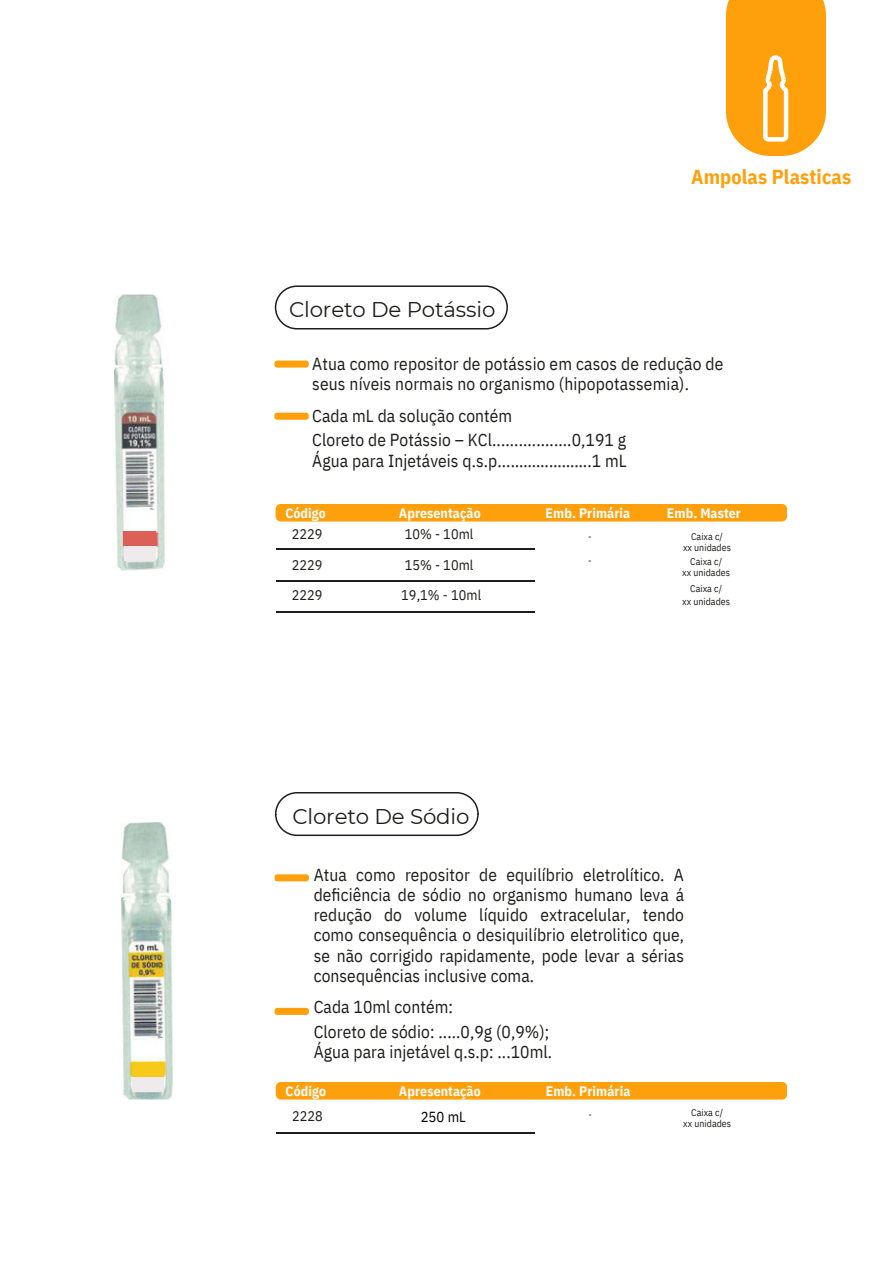
<style>
.page{position:relative;width:894px;height:1264px;background:#fff}
.page>*{position:absolute;margin:0;border:0;box-sizing:border-box;transform-origin:0 0}
.t1{font:21.3px "Montserrat";letter-spacing:-.005em;color:#1d1d1b}
.t2{font:700 20.25px "IBM Plex Sans Cond";letter-spacing:.005em;color:#fea00c}
.t3{font:17.4px/20.2px "IBM Plex Sans Cond";letter-spacing:.005em;color:#1d1d1b}
.t4{font:14.55px "IBM Plex Sans Cond";color:#000}
.t5{font:14.1px/30.3px "IBM Plex Sans Cond";letter-spacing:.005em;color:#1d1d1b;text-align:justify}
.t6{font:700 13.65px "IBM Plex Sans Cond";letter-spacing:.005em;color:#fff}
.t7{font:9.75px/11.2px "IBM Plex Sans Cond";letter-spacing:.005em;color:#1d1d1b;text-align:center}
</style>
<div class="page">
<div style="left:274px;top:360px;width:34px;height:7px;background:#fea00c;border-radius:3px"></div>
<div style="left:274px;top:412px;width:35px;height:8px;background:#fea00c;border-radius:3px"></div>
<div style="left:274px;top:874px;width:35px;height:7px;background:#fea00c;border-radius:3px"></div>
<div style="left:274px;top:1007px;width:35px;height:7px;background:#fea00c;border-radius:3px"></div>
<svg style="left:275px;top:285px;width:232px;height:44px"></svg>
<svg style="left:275px;top:792px;width:203px;height:44px"></svg>
<hr style="left:276px;top:548px;width:258px;height:2px;background:#1d1d1b">
<hr style="left:276px;top:580px;width:258px;height:1px;background:#1d1d1b">
<hr style="left:276px;top:611px;width:258px;height:1px;background:#1d1d1b">
<hr style="left:276px;top:1132px;width:258px;height:1px;background:#1d1d1b">
<div style="left:275px;top:504px;width:511px;height:17px;background:#fea00c;border-radius:5px"></div>
<div style="left:275px;top:1081px;width:512px;height:18px;background:#fea00c;border-radius:5px"></div>
<svg style="left:725px;top:0;width:100px;height:156px;background:#feab28"></svg>
<img style="left:114px;top:295px;width:51px;height:275px">
<img style="left:122px;top:822px;width:50px;height:277px">
<div style="left:124px;top:545px;width:31px;height:15px;background:#efebec"></div>
<div style="left:124px;top:532px;width:31px;height:13px;background:#dc6057"></div>
<div style="left:132px;top:1076px;width:31px;height:15px;background:#efebec"></div>
<div style="left:132px;top:1062px;width:31px;height:14px;background:#f7ca1a"></div>
<h3 class="t1" style="left:289px;top:296px;width:208px">Cloreto De Potássio</h3>
<h4 class="t2" style="left:690px;top:163px;width:162px">Ampolas Plasticas</h4>
<p class="t3" style="left:312px;top:353px;width:412px">Atua como repositor de potássio em casos de redução de seus níveis normais no organismo (hipopotassemia).</p>
<p class="t3" style="left:312px;top:402px;width:315px;line-height:24.8px">Cada mL da solução contém<br>Cloreto de Potássio – KCl..................0,191 g</p>
<p class="t3" style="left:312px;top:450px;width:316px">Água para Injetáveis q.s.p...……………….1 mL</p>
<h4 class="t6" style="left:285px;top:503px;width:42px">Código</h4>
<p class="t5" style="left:292px;top:518px;width:32px">2229<br>2229<br>2229</p>
<h4 class="t6" style="left:399px;top:503px;width:83px">Apresentação</h4>
<h5 class="t6" style="left:545px;top:503px;width:86px">Emb. Primária</h5>
<p class="t6" style="left:666px;top:503px;width:75px">Emb. Master</p>
<p class="t5" style="left:401px;top:518px;width:81px;text-align:left">10% - 10ml<br>15% - 10ml<br>19,1% - 10ml</p>
<p class="t7" style="left:588px;top:531px;width:5px">-</p>
<p class="t7" style="left:588px;top:554px;width:5px">-</p>
<h2 class="t7" style="left:682px;top:530px;width:49px">Caixa c/<br>xx unidades</h2>
<h3 class="t7" style="left:690px;top:555px;width:33px">Caixa c/</h3>
<h4 class="t7" style="left:682px;top:566px;width:49px">xx unidades</h4>
<h4 class="t7" style="left:690px;top:582px;width:33px">Caixa c/</h4>
<h4 class="t7" style="left:682px;top:595px;width:49px">xx unidades</h4>
<h2 class="t1" style="left:292px;top:803px;width:178px">Cloreto De Sódio</h2>
<p class="t3" style="left:313px;top:863px;width:372px;text-align:justify">Atua como repositor de equilíbrio eletrolítico. A deficiência de sódio no organismo humano leva á redução do volume líquido extracelular, tendo como consequência o desiquilíbrio eletrolitico que, se não corrigido rapidamente, pode levar a sérias consequências inclusive coma.</p>
<p class="t3" style="left:313px;top:994px;width:237px;line-height:24.8px">Cada 10ml contém:<br>Cloreto de sódio: .....0,9g (0,9%);</p>
<p class="t3" style="left:313px;top:1041px;width:240px">Água para injetável q.s.p: ...10ml.</p>
<h4 class="t6" style="left:285px;top:1081px;width:42px">Código</h4>
<p class="t5" style="left:292px;top:1100px;width:32px">2228</p>
<h4 class="t6" style="left:399px;top:1081px;width:83px">Apresentação</h4>
<h5 class="t4" style="left:420px;top:1106px;width:47px">250 mL</h5>
<h5 class="t6" style="left:545px;top:1081px;width:86px">Emb. Primária</h5>
<p class="t7" style="left:588px;top:1108px;width:5px">-</p>
<h5 class="t7" style="left:683px;top:1106px;width:49px">Caixa c/<br>xx unidades</h5>
</div>
